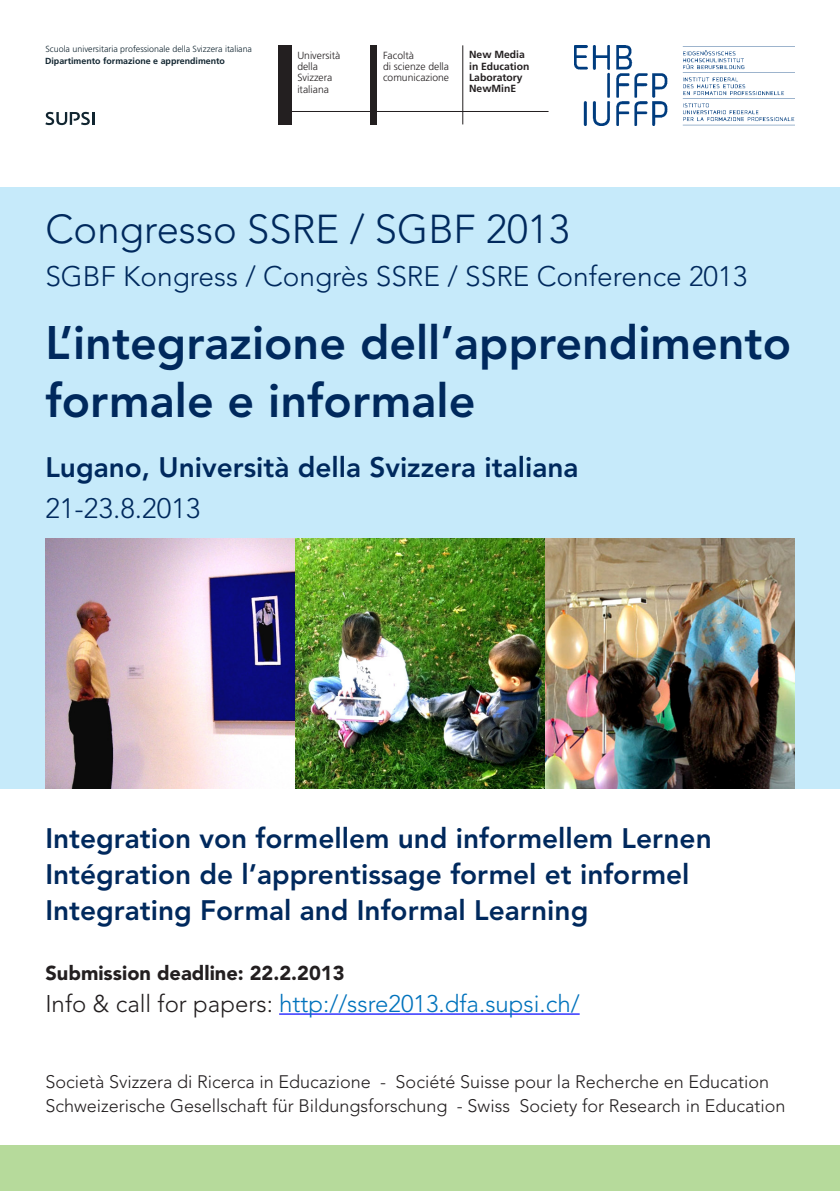
<style>
.page{position:relative;width:840px;height:1191px;background:#fff}
.page>*{position:absolute;margin:0;border:0;box-sizing:border-box;transform-origin:0 0}
.t1{font:800 46.6px "Avenir LT Std";color:#00295d}
.t2{font:300 40px "Avenir LT Std";color:#00295d}
.t3{font:800 28px "Avenir LT Std";color:#00295d}
.t4{font:300 28px "Avenir LT Std";color:#00295d}
.t5{font:300 24px "Avenir LT Std";color:#0072bc}
.t6{font:900 20px "Avenir LT Std";color:#231f20}
.t7{font:300 18px "Avenir LT Std";color:#231f20}
.t8{font:300 10.4px/11.2px "Frutiger LT Std";color:#231f20}
.t9{font:700 10.4px/11.4px "Frutiger LT Std";color:#231f20}
.t10{font:300 8.8px "Frutiger LT Std";color:#112530}
.t11{font:700 8.8px "Frutiger LT Std";color:#112530}
.s1{color:#231f20}
</style>
<div class="page">
<div style="left:0;top:187px;width:839px;height:601px;background:#c6eafa"></div>
<img style="left:45px;top:539px;width:749px;height:249px">
<hr style="left:279px;top:1013px;width:300px;height:1px;background:#00f">
<div style="left:0;top:1145px;width:839px;height:46px;background:#b6da9b"></div>
<img style="left:574px;top:45px;width:220px;height:80px">
<div style="left:278px;top:46px;width:13px;height:79px;background:#231f20"></div>
<div style="left:370px;top:46px;width:7px;height:79px;background:#231f20"></div>
<hr style="left:278px;top:111px;width:270px;height:1px;background:#231f20">
<hr style="left:462px;top:45px;width:1px;height:79px;background:#231f20">
<svg style="left:45px;top:112px;width:50px;height:13px"></svg>
<p class="t10" style="left:45px;top:44px;width:208px">Scuola universitaria professionale della Svizzera italiana</p>
<p class="t11" style="left:45px;top:56px;width:181px">Dipartimento formazione e apprendimento</p>
<p class="t8" style="left:297px;top:50px;width:45px">Università della<br>Svizzera italiana</p>
<p class="t8" style="left:383px;top:50px;width:68px">Facoltà<br>di scienze della comunicazione</p>
<p class="t9" style="left:469px;top:49px;width:62px">New Media in Education<br>Laboratory<br>NewMinE</p>
<p class="t2" style="left:45px;top:206px;width:525px">Congresso SSRE / SGBF 2013</p>
<p class="t4" style="left:45px;top:259px;width:703px">SGBF Kongress / Congrès SSRE / SSRE Conference 2013</p>
<p class="t1" style="left:45px;top:315px;width:746px">L’integrazione dell’apprendimento</p>
<p class="t1" style="left:45px;top:373px;width:431px">formale e informale</p>
<p class="t3" style="left:45px;top:451px;width:534px">Lugano, Università della Svizzera italiana</p>
<p class="t4" style="left:45px;top:491px;width:156px">21-23.8.2013</p>
<p class="t3" style="left:45px;top:821px;width:667px">Integration von formellem und informellem Lernen</p>
<p class="t3" style="left:45px;top:857px;width:645px">Intégration de l’apprentissage formel et informel</p>
<p class="t3" style="left:45px;top:893px;width:544px">Integrating Formal and Informal Learning</p>
<p class="t6" style="left:45px;top:961px;width:300px">Submission deadline: 22.2.2013</p>
<p class="t5" style="left:45px;top:989px;width:535px"><span class="s1">Info &amp; call for papers:</span> http://ssre2013.dfa.supsi.ch/</p>
<p class="t7" style="left:45px;top:1070px;width:725px">Società Svizzera di Ricerca in Educazione - Société Suisse pour la Recherche en Education</p>
<p class="t7" style="left:45px;top:1094px;width:741px">Schweizerische Gesellschaft für Bildungsforschung - Swiss Society for Research in Education</p>
</div>
